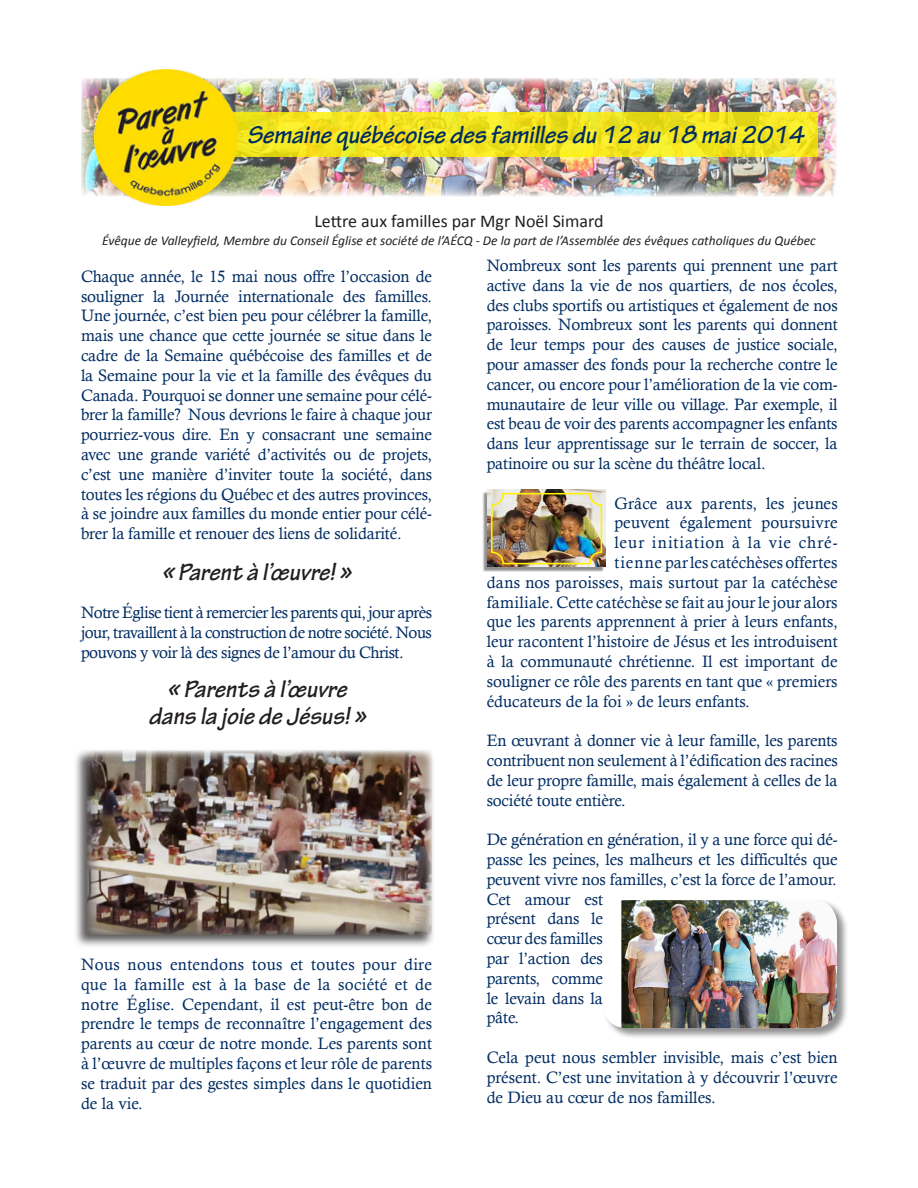
<style>
.page{position:relative;width:918px;height:1188px;background:#fff}
.page>*{position:absolute;margin:0;border:0;box-sizing:border-box;transform-origin:0 0}
.t1{font:italic 700 26.25px "Tekton Pro";color:#002c62}
.t2{font:italic 700 25.5px/27px "Tekton Pro";color:#231f20;text-align:center}
.t3{font:18px "Calibri";color:#231f20}
.t4{font:16.5px/19.8px "Calisto";color:#002c62;text-align:justify}
.t5{font:16.5px "Calisto";letter-spacing:.055em;color:#002c62}
.t6{font:italic 13.5px "Calibri";color:#231f20}
</style>
<div class="page">
<img style="left:81px;top:78px;width:756px;height:118px">
<svg style="left:237px;top:112px;width:581px;height:46px;background:#efe223"></svg>
<img style="left:94px;top:69px;width:143px;height:136px">
<div style="left:73px;top:748px;width:362px;height:200px;background:#231f20;opacity:.75"></div>
<img style="left:87px;top:751px;width:345px;height:184px">
<div style="left:602px;top:899px;width:246px;height:141px;background:#231f20;opacity:.5"></div>
<div style="left:603px;top:900px;width:234px;height:128px;background:#fff;border-radius:24px"></div>
<img style="left:621px;top:900px;width:216px;height:128px">
<div style="left:483px;top:491px;width:121px;height:81px;background:#231f20;opacity:.5"></div>
<img style="left:488px;top:490px;width:118px;height:77px">
<div style="left:491px;top:493px;width:111px;height:71px;border:2px solid #fff101;border-radius:11px"></div>
<p class="t1" style="left:247px;top:119px;width:559px">Semaine québécoise des familles du 12 au 18 mai 2014</p>
<p class="t3" style="left:314px;top:209px;width:291px">Lettre aux familles par Mgr Noël Simard</p>
<p class="t6" style="left:102px;top:232px;width:715px">Évêque de Valleyfield, Membre du Conseil Église et société de l’AÉCQ - De la part de l’Assemblée des évêques catholiques du Québec</p>
<p class="t4" style="left:487px;top:255px;width:353px">Nombreux sont les parents qui prennent une part active dans la vie de nos quartiers, de nos écoles, des clubs sportifs ou artistiques et également de nos paroisses. Nombreux sont les parents qui donnent de leur temps pour des causes de justice sociale, pour amasser des fonds pour la recherche contre le cancer, ou encore pour l’amélioration de la vie com&shy;munautaire de leur ville ou village. Par exemple, il est beau de voir des parents accompagner les enfants dans leur apprentissage sur le terrain de soccer, la patinoire ou sur la scène du théâtre local.</p>
<p class="t4" style="left:614px;top:493px;width:225px">Grâce aux parents, les jeunes</p>
<p class="t4" style="left:614px;top:513px;width:225px">peuvent également poursuivre</p>
<p class="t5" style="left:614px;top:533px;width:225px">leur initiation à la vie chré-</p>
<p class="t4" style="left:614px;top:552px;width:225px">tienne par les catéchèses offertes</p>
<p class="t4" style="left:487px;top:572px;width:352px">dans nos paroisses, mais surtout par la catéchèse</p>
<p class="t4" style="left:487px;top:592px;width:352px">familiale. Cette catéchèse se fait au jour le jour alors</p>
<p class="t4" style="left:487px;top:612px;width:353px">que les parents apprennent à prier à leurs enfants,</p>
<p class="t4" style="left:487px;top:631px;width:353px">leur racontent l’histoire de Jésus et les introduisent</p>
<p class="t4" style="left:487px;top:651px;width:352px">à la communauté chrétienne. Il est important de</p>
<p class="t4" style="left:487px;top:671px;width:353px">souligner ce rôle des parents en tant que « premiers</p>
<p class="t4" style="left:487px;top:691px;width:265px">éducateurs de la foi » de leurs enfants.</p>
<p class="t4" style="left:487px;top:730px;width:353px">En œuvrant à donner vie à leur famille, les parents contribuent non seulement à l’édification des racines de leur propre famille, mais également à celles de la société toute entière.</p>
<p class="t4" style="left:487px;top:829px;width:353px">De génération en génération, il y a une force qui dé&shy;passe les peines, les malheurs et les difficultés que peuvent vivre nos familles, c’est la force de l’amour.</p>
<p class="t4" style="left:487px;top:889px;width:118px">Cet amour est présent dans le cœur des familles par l’action des parents, comme le levain dans la pâte.</p>
<p class="t4" style="left:487px;top:1047px;width:352px">Cela peut nous sembler invisible, mais c’est bien présent. C’est une invitation à y découvrir l’œuvre de Dieu au cœur de nos familles.</p>
<p class="t4" style="left:81px;top:266px;width:353px">Chaque année, le 15 mai nous offre l’occasion de souligner la Journée internationale des familles.<br>Une journée, c’est bien peu pour célébrer la famille, mais une chance que cette journée se situe dans le cadre de la Semaine québécoise des familles et de la Semaine pour la vie et la famille des évêques du Canada. Pourquoi se donner une semaine pour célé&shy;brer la famille? Nous devrions le faire à chaque jour pourriez-vous dire. En y consacrant une semaine avec une grande variété d’activités ou de projets, c’est une manière d’inviter toute la société, dans toutes les régions du Québec et des autres provinces, à se joindre aux familles du monde entier pour célé&shy;brer la famille et renouer des liens de solidarité.</p>
<p class="t2" style="left:162px;top:559px;width:190px">« Parent à l’œuvre! »</p>
<p class="t4" style="left:81px;top:603px;width:353px">Notre Église tient à remercier les parents qui, jour après jour, travaillent à la construction de notre société. Nous pouvons y voir là des signes de l’amour du Christ.</p>
<p class="t2" style="left:149px;top:676px;width:218px">« Parents à l’œuvre dans la joie de Jésus! »</p>
<p class="t4" style="left:81px;top:954px;width:353px">Nous nous entendons tous et toutes pour dire que la famille est à la base de la société et de notre Église. Cependant, il est peut-être bon de prendre le temps de reconnaître l’engagement des parents au cœur de notre monde. Les parents sont à l’œuvre de multiples façons et leur rôle de parents se traduit par des gestes simples dans le quotidien de la vie.</p>
</div>
